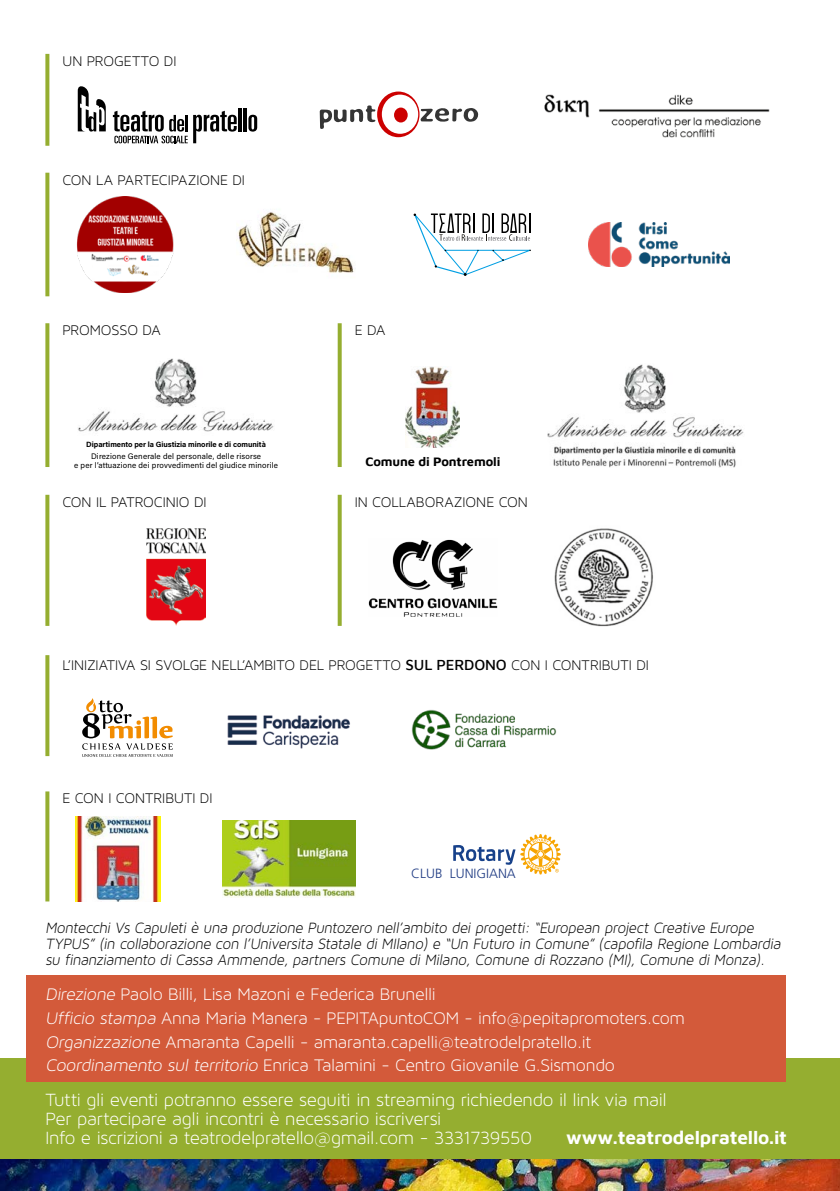
<style>
.page{position:relative;width:840px;height:1191px;background:#fff}
.page>*{position:absolute;margin:0;border:0;box-sizing:border-box;transform-origin:0 0}
.t1{font:300 19px/19px "Maven Pro Light 300";letter-spacing:-.02em;color:#fff}
.t2{font:700 19px "Maven Pro";letter-spacing:-.01em;color:#fff}
.t3{font:300 18px/23.6px "Maven Pro Light 300";letter-spacing:-.02em;color:#fff}
.t4{font:italic 300 16px/16px "Maven Pro Light 300";color:#000;scale:.94 1}
.t5{font:300 15px "Maven Pro Light 300";letter-spacing:-.005em;color:#000}
.t6{font:300 13.4px "Frutiger LT Std";color:#1f3b83}
.t7{font:700 12.8px "Maven Pro";letter-spacing:-.01em;color:#000}
.t8{font:8px/9px "Acumin Pro";letter-spacing:.02em;color:#000;text-align:center}
.t9{font:700 7.6px "Acumin Pro";letter-spacing:-.005em;color:#000}
.s1{font-family:"Maven Pro";font-weight:500}
.s2{font-style:italic}
</style>
<div class="page">
<div style="left:0;top:1058px;width:839px;height:133px;background:#95ae30"></div>
<div style="left:27px;top:975px;width:758px;height:106px;background:#d35a3a"></div>
<svg style="left:45px;top:323px;width:4px;height:144px"></svg>
<svg style="left:337px;top:323px;width:4px;height:144px"></svg>
<img style="left:405px;top:366px;width:54px;height:81px">
<img style="left:547px;top:364px;width:196px;height:103px">
<img style="left:78px;top:358px;width:196px;height:74px">
<svg style="left:45px;top:655px;width:4px;height:101px"></svg>
<svg style="left:82px;top:698px;width:91px;height:59px"></svg>
<img style="left:411px;top:710px;width:146px;height:40px">
<img style="left:227px;top:715px;width:123px;height:34px">
<svg style="left:78px;top:86px;width:28px;height:46px"></svg>
<hr style="left:238px;top:108px;width:3px;height:23px;background:#000">
<hr style="left:243px;top:108px;width:3px;height:23px;background:#000">
<svg style="left:248px;top:115px;width:9px;height:17px"></svg>
<svg style="left:113px;top:111px;width:123px;height:32px"></svg>
<svg style="left:45px;top:54px;width:4px;height:92px"></svg>
<svg style="left:319px;top:92px;width:159px;height:45px"></svg>
<img style="left:544px;top:94px;width:226px;height:44px">
<img style="left:0;top:1159px;width:839px;height:32px">
<svg style="left:337px;top:495px;width:4px;height:131px"></svg>
<img style="left:368px;top:539px;width:129px;height:77px">
<svg style="left:45px;top:495px;width:4px;height:131px"></svg>
<img style="left:147px;top:528px;width:58px;height:98px">
<img style="left:554px;top:528px;width:99px;height:99px">
<svg style="left:45px;top:173px;width:4px;height:123px"></svg>
<img style="left:76px;top:197px;width:98px;height:95px">
<img style="left:238px;top:212px;width:116px;height:61px">
<img style="left:588px;top:223px;width:141px;height:43px">
<svg style="left:413px;top:213px;width:117px;height:63px"></svg>
<svg style="left:45px;top:791px;width:4px;height:110px"></svg>
<img style="left:75px;top:816px;width:85px;height:85px">
<img style="left:222px;top:820px;width:133px;height:77px">
<svg style="left:453px;top:834px;width:107px;height:40px"></svg>
<p class="t5" style="left:62px;top:53px;width:116px">UN PROGETTO DI</p>
<p class="t5" style="left:62px;top:171px;width:184px">CON LA PARTECIPAZIONE DI</p>
<p class="t5" style="left:62px;top:322px;width:100px">PROMOSSO DA</p>
<p class="t5" style="left:354px;top:322px;width:32px">E DA</p>
<p class="t9" style="left:86px;top:438px;width:181px">Dipartimento per la Giustizia minorile e di comunità</p>
<p class="t8" style="left:74px;top:451px;width:205px">Direzione Generale del personale, delle risorse<br>e per l’attuazione dei provvedimenti del giudice minorile</p>
<p class="t7" style="left:365px;top:452px;width:136px">Comune di Pontremoli</p>
<p class="t5" style="left:62px;top:493px;width:146px">CON IL PATROCINIO DI</p>
<p class="t5" style="left:354px;top:493px;width:174px">IN COLLABORAZIONE CON</p>
<p class="t5" style="left:62px;top:656px;width:587px">L’INIZIATIVA SI SVOLGE NELL’AMBITO DEL PROGETTO <span class="s1">SUL PERDONO</span> CON I CONTRIBUTI DI</p>
<p class="t5" style="left:62px;top:790px;width:151px">E CON I CONTRIBUTI DI</p>
<p class="t6" style="left:411px;top:865px;width:106px">CLUB LUNIGIANA</p>
<p class="t4" style="left:45px;top:919px;width:786px">Montecchi Vs Capuleti è una produzione Puntozero nell’ambito dei progetti: “European project Creative Europe<br>TYPUS” (in collaborazione con l’Universita Statale di MIlano) e “Un Futuro in Comune” (capofila Regione Lombardia su finanziamento di Cassa Ammende, partners Comune di Milano, Comune di Rozzano (MI), Comune di Monza).</p>
<p class="t3" style="left:45px;top:982px;width:641px"><span class="s2">Direzione</span> Paolo Billi, Lisa Mazoni e Federica Brunelli<br><span class="s2">Ufficio stampa</span> Anna Maria Manera - PEPITApuntoCOM - info@pepitapromoters.com <span class="s2">Organizzazione</span> Amaranta Capelli - amaranta.capelli@teatrodelpratello.it <span class="s2">Coordinamento sul territorio</span> Enrica Talamini - Centro Giovanile G.Sismondo</p>
<p class="t1" style="left:45px;top:1090px;width:622px">Tutti gli eventi potranno essere seguiti in streaming richiedendo il link via mail<br>Per partecipare agli incontri è necessario iscriversi<br>Info e iscrizioni a teatrodelpratello@gmail.com - 3331739550</p>
<p class="t2" style="left:566px;top:1124px;width:222px">www.teatrodelpratello.it</p>
</div>
